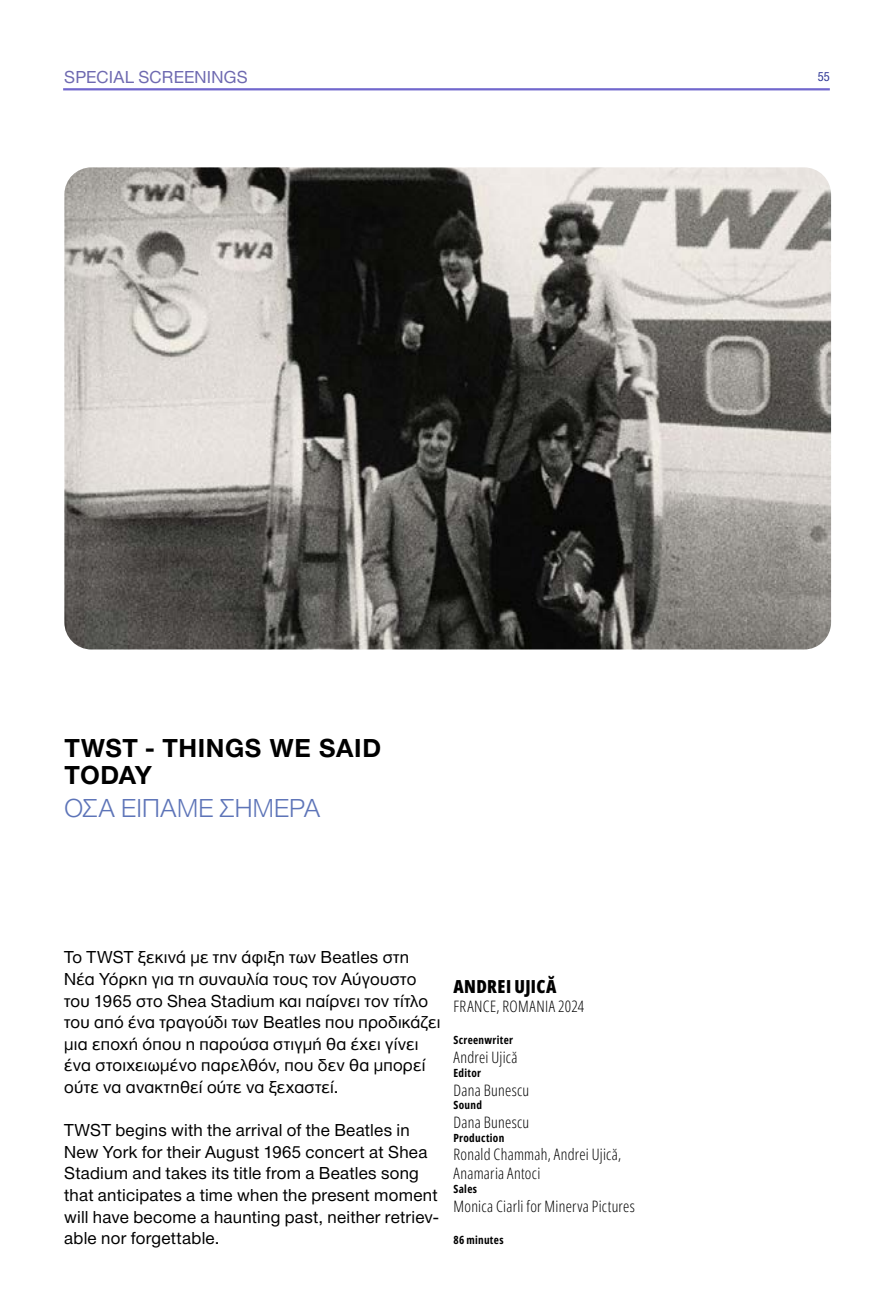
<style>
.page{position:relative;width:893px;height:1308px;background:#fff}
.page>*{position:absolute;margin:0;border:0;box-sizing:border-box;transform-origin:0 0}
.t1{font:700 27px/27px "Helvetica Neue Greek";letter-spacing:.025em;color:#000}
.t2{font:300 27px "Helvetica Neue Greek";letter-spacing:.01em;color:#5d74b8}
.t3{font:18px/21.6px "Helvetica Neue Greek";letter-spacing:.015em;color:#000}
.t4{font:18px "Helvetica Neue Greek";letter-spacing:.01em;color:#6e69b0}
.t5{font:800 18px "Open Sans Condensed";letter-spacing:.02em;color:#000}
.t6{font:300 15.75px/18.9px "Open Sans Condensed";letter-spacing:.02em;color:#000}
.t7{font:condensed 13.5px "Helvetica Neue Greek";color:#2f3895}
.t8{font:700 11.25px "Open Sans Condensed";letter-spacing:.025em;color:#000}
</style>
<div class="page">
<hr style="left:63px;top:88px;width:767px;height:2px;background:#7167cd">
<img style="left:64px;top:167px;width:767px;height:482px">
<p class="t4" style="left:64px;top:67px;width:185px">SPECIAL SCREENINGS</p>
<p class="t7" style="left:818px;top:70px;width:14px">55</p>
<h1 class="t1" style="left:64px;top:734px;width:318px">TWST - THINGS WE SAID<br>TODAY</h1>
<h1 class="t2" style="left:64px;top:794px;width:257px">ΟΣΑ ΕΙΠΑΜΕ ΣΗΜΕΡΑ</h1>
<p class="t3" style="left:64px;top:946px;width:378px">Το TWST ξεκινά με την άφιξη των Beatles στη Νέα Υόρκη για τη συναυλία τους τον Αύγουστο του 1965 στο Shea Stadium και παίρνει τον τίτλο του από ένα τραγούδι των Beatles που προδικάζει μια εποχή όπου η παρούσα στιγμή θα έχει γίνει ένα στοιχειωμένο παρελθόν, που δεν θα μπορεί ούτε να ανακτηθεί ούτε να ξεχαστεί.</p>
<p class="t3" style="left:64px;top:1119px;width:376px">TWST begins with the arrival of the Beatles in New York for their August 1965 concert at Shea Stadium and takes its title from a Beatles song that anticipates a time when the present moment will have become a haunting past, neither retriev&shy;able nor forgettable.</p>
<p class="t5" style="left:453px;top:973px;width:104px">ANDREI UJICĂ</p>
<p class="t6" style="left:453px;top:996px;width:132px">FRANCE, ROMANIA 2024</p>
<p class="t8" style="left:453px;top:1032px;width:61px">Screenwriter</p>
<p class="t6" style="left:453px;top:1047px;width:66px">Andrei Ujică</p>
<p class="t8" style="left:453px;top:1064px;width:29px">Editor</p>
<p class="t6" style="left:453px;top:1080px;width:77px">Dana Bunescu</p>
<p class="t8" style="left:453px;top:1096px;width:30px">Sound</p>
<p class="t6" style="left:453px;top:1112px;width:77px">Dana Bunescu</p>
<p class="t8" style="left:453px;top:1129px;width:52px">Production</p>
<p class="t6" style="left:453px;top:1144px;width:169px">Ronald Chammah, Andrei Ujică,<br>Anamaria Antoci</p>
<p class="t8" style="left:453px;top:1180px;width:25px">Sales</p>
<p class="t6" style="left:453px;top:1196px;width:183px">Monica Ciarli for Minerva Pictures</p>
<p class="t8" style="left:453px;top:1231px;width:52px">86 minutes</p>
</div>
